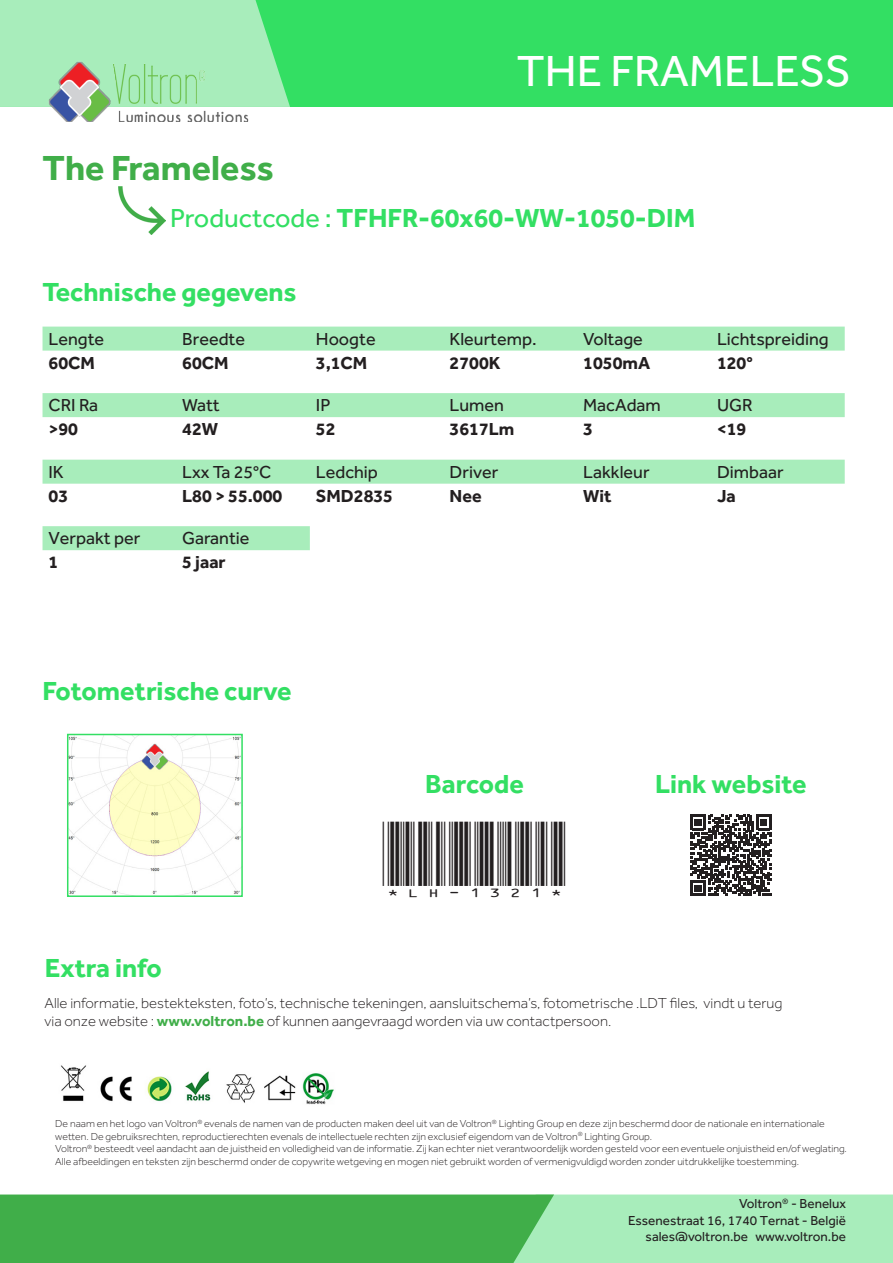
<style>
.page{position:relative;width:893px;height:1263px;background:#fff}
.page>*{position:absolute;margin:0;border:0;box-sizing:border-box;transform-origin:0 0}
.t1{font:45px "Effra";color:#fff}
.t2{font:700 36px "Effra";color:#40ae49}
.t3{font:700 27px "Effra";color:#33df63}
.t4{font:18px "Effra";color:#231f20}
.t5{font:700 18px "Effra";color:#231f20}
.t6{font:300 15px/18px "Effra";color:#231f20}
.t7{font:13.5px/16.2px "Effra";color:#231f20;text-align:right}
.t8{font:300 10.5px/12.6px "Effra";color:#231f20}
.s1{font-weight:400}
.s2{font-weight:700;color:#40ae49}
</style>
<div class="page">
<img style="left:60px;top:1065px;width:274px;height:40px">
<div style="left:0;top:0;width:893px;height:107px;background:#33df63"></div>
<svg style="left:0;top:0;width:290px;height:107px;background:#9debb2"></svg>
<svg style="left:0;top:1194px;width:893px;height:69px;background:#6ac777"></svg>
<img style="left:43px;top:56px;width:225px;height:66px">
<img style="left:119px;top:186px;width:46px;height:48px">
<svg style="left:690px;top:815px;width:81px;height:81px"></svg>
<svg style="left:43px;top:327px;width:802px;height:223px"></svg>
<svg style="left:310px;top:526px;width:267px;height:24px"></svg>
<div style="left:577px;top:526px;width:134px;height:24px;background:#fff"></div>
<img style="left:70px;top:737px;width:170px;height:157px">
<div style="left:67px;top:734px;width:176px;height:163px;border:2px solid #33df63"></div>
<h1 class="t1" style="left:517px;top:45px;width:335px">THE FRAMELESS</h1>
<h2 class="t2" style="left:43px;top:146px;width:233px">The Frameless</h2>
<h3 class="t3" style="left:170px;top:201px;width:527px"><span class="s1">Productcode :</span> TFHFR-60x60-WW-1050-DIM</h3>
<h3 class="t3" style="left:43px;top:276px;width:256px">Technische gegevens</h3>
<h3 class="t4" style="left:49px;top:328px;width:57px">Lengte</h3>
<h3 class="t4" style="left:182px;top:328px;width:64px">Breedte</h3>
<h3 class="t4" style="left:316px;top:328px;width:61px">Hoogte</h3>
<h3 class="t4" style="left:450px;top:328px;width:89px">Kleurtemp.</h3>
<h3 class="t4" style="left:583px;top:328px;width:61px">Voltage</h3>
<h3 class="t4" style="left:717px;top:328px;width:113px">Lichtspreiding</h3>
<h3 class="t5" style="left:49px;top:352px;width:48px">60CM</h3>
<h3 class="t5" style="left:182px;top:352px;width:48px">60CM</h3>
<h3 class="t5" style="left:316px;top:352px;width:53px">3,1CM</h3>
<h3 class="t5" style="left:450px;top:352px;width:53px">2700K</h3>
<h3 class="t5" style="left:583px;top:352px;width:68px">1050mA</h3>
<h3 class="t5" style="left:717px;top:352px;width:37px">120°</h3>
<h3 class="t4" style="left:49px;top:395px;width:51px">CRI Ra</h3>
<h3 class="t4" style="left:182px;top:395px;width:39px">Watt</h3>
<h3 class="t4" style="left:316px;top:395px;width:16px">IP</h3>
<h3 class="t4" style="left:450px;top:395px;width:56px">Lumen</h3>
<h3 class="t4" style="left:583px;top:395px;width:79px">MacAdam</h3>
<h3 class="t4" style="left:717px;top:395px;width:37px">UGR</h3>
<h3 class="t5" style="left:49px;top:418px;width:31px">&gt;90</h3>
<h3 class="t5" style="left:182px;top:418px;width:37px">42W</h3>
<h3 class="t5" style="left:316px;top:418px;width:21px">52</h3>
<h3 class="t5" style="left:450px;top:418px;width:66px">3617Lm</h3>
<h3 class="t5" style="left:583px;top:418px;width:11px">3</h3>
<h3 class="t5" style="left:717px;top:418px;width:31px">&lt;19</h3>
<h3 class="t4" style="left:49px;top:461px;width:17px">IK</h3>
<h3 class="t4" style="left:182px;top:461px;width:91px">Lxx Ta 25°C</h3>
<h3 class="t4" style="left:316px;top:461px;width:64px">Ledchip</h3>
<h3 class="t4" style="left:450px;top:461px;width:50px">Driver</h3>
<h3 class="t4" style="left:583px;top:461px;width:68px">Lakkleur</h3>
<h3 class="t4" style="left:717px;top:461px;width:68px">Dimbaar</h3>
<h3 class="t5" style="left:49px;top:485px;width:21px">03</h3>
<h3 class="t5" style="left:182px;top:485px;width:102px">L80 &gt; 55.000</h3>
<h3 class="t5" style="left:316px;top:485px;width:79px">SMD2835</h3>
<h3 class="t5" style="left:450px;top:485px;width:34px">Nee</h3>
<h3 class="t5" style="left:583px;top:485px;width:30px">Wit</h3>
<h3 class="t5" style="left:717px;top:485px;width:20px">Ja</h3>
<h3 class="t4" style="left:49px;top:528px;width:93px">Verpakt per</h3>
<h3 class="t4" style="left:182px;top:528px;width:69px">Garantie</h3>
<h3 class="t5" style="left:49px;top:551px;width:11px">1</h3>
<h3 class="t5" style="left:182px;top:551px;width:45px">5 jaar</h3>
<h3 class="t3" style="left:43px;top:675px;width:251px">Fotometrische curve</h3>
<h3 class="t3" style="left:425px;top:767px;width:100px">Barcode</h3>
<h3 class="t3" style="left:655px;top:767px;width:153px">Link website</h3>
<h3 class="t3" style="left:45px;top:952px;width:118px">Extra info</h3>
<h3 class="t6" style="left:45px;top:994px;width:739px">Alle informatie, bestekteksten, foto’s, technische tekeningen, aansluitschema’s, fotometrische .LDT files, vindt u terug via onze website : <span class="s2">www.voltron.be</span> of kunnen aangevraagd worden via uw contactpersoon.</h3>
<p class="t8" style="left:55px;top:1117px;width:793px">De naam en het logo van Voltron<sup>®</sup> evenals de namen van de producten maken deel uit van de Voltron<sup>®</sup> Lighting Group en deze zijn beschermd door de nationale en internationale wetten. De gebruiksrechten, reproductierechten evenals de intellectuele rechten zijn exclusief eigendom van de Voltron<sup>®</sup> Lighting Group.<br>Voltron<sup>®</sup> besteedt veel aandacht aan de juistheid en volledigheid van de informatie. Zij kan echter niet verantwoordelijk worden gesteld voor een eventuele onjuistheid en/of weglating.<br>Alle afbeeldingen en teksten zijn beschermd onder de copywrite wetgeving en mogen niet gebruikt worden of vermenigvuldigd worden zonder uitdrukkelijke toestemming.</p>
<p class="t7" style="left:628px;top:1196px;width:219px">Voltron<sup>®</sup> - Benelux<br>Essenestraat 16, 1740 Ternat - België sales@voltron.be www.voltron.be</p>
</div>
